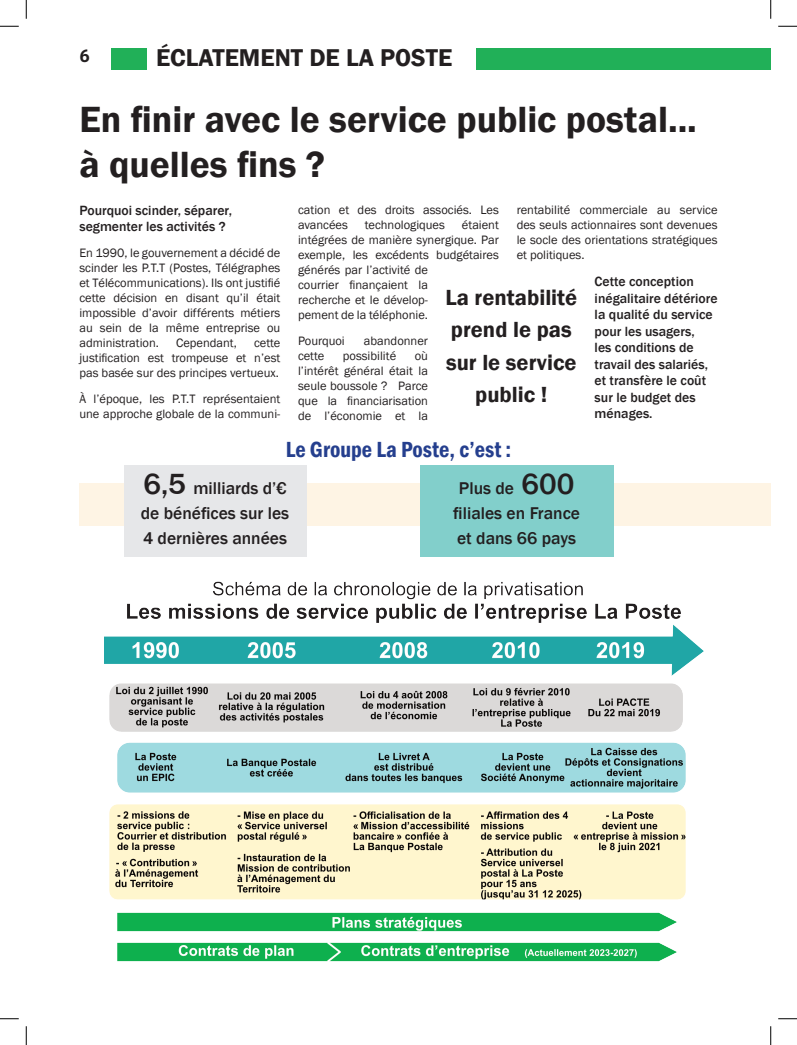
<style>
.page{position:relative;width:797px;height:1045px;background:#fff}
.page>*{position:absolute;margin:0;border:0;box-sizing:border-box;transform-origin:0 0}
._02-Titre_minuscule{font:600 37.5px/45px "Franklin Gothic";color:#231f20}
._01-TITRE_CHAPITRE{font:600 25px "Franklin Gothic";color:#231f20}
._01-TITRE_CHAPITRE-2{font:600 22.5px/32.5px "Franklin Gothic";color:#231f20;text-align:center}
._04-chapeau{font:600 condensed 22.5px "Franklin Gothic";color:#253f8e}
._03-Titre_sous_article{font:500 17.5px/25px "Franklin Gothic";color:#231f20}
.t1{font:700 17.5px "Aller";color:#231f20}
._02-Titre_minuscule-2{font:500 13.75px/16.5px "Franklin Gothic";color:#231f20}
._02-Titre_minuscule-3{font:12.5px/15px "Franklin Gothic";color:#231f20;text-align:justify}
.s1{font-size:30px}
</style>
<div class="page">
<img style="left:104px;top:581px;width:599px;height:381px">
<div style="left:79px;top:483px;width:691px;height:43px;background:#fef4e4"></div>
<div style="left:124px;top:466px;width:182px;height:91px;background:#e6e7e9"></div>
<div style="left:420px;top:466px;width:193px;height:91px;background:#82cfcb"></div>
<div style="left:111px;top:48px;width:36px;height:22px;background:#21b058"></div>
<div style="left:476px;top:48px;width:294px;height:22px;background:#21b058"></div>
<svg style="left:0;top:25px;width:19px;height:2px"></svg>
<svg style="left:778px;top:25px;width:19px;height:2px"></svg>
<svg style="left:0;top:1018px;width:19px;height:1px"></svg>
<svg style="left:778px;top:1018px;width:19px;height:1px"></svg>
<svg style="left:25px;top:0;width:2px;height:19px"></svg>
<svg style="left:25px;top:1026px;width:2px;height:19px"></svg>
<svg style="left:770px;top:0;width:1px;height:19px"></svg>
<svg style="left:770px;top:1026px;width:1px;height:19px"></svg>
<h3 class="t1" style="left:79px;top:45px;width:12px">6</h3>
<p class="_01-TITRE_CHAPITRE" style="left:156px;top:42px;width:298px">ÉCLATEMENT DE LA POSTE</p>
<p class="_02-Titre_minuscule" style="left:79px;top:98px;width:619px">En finir avec le service public postal... à quelles fins ?</p>
<p class="_02-Titre_minuscule-2" style="left:79px;top:202px;width:154px">Pourquoi scinder, séparer, segmenter les activités ?</p>
<p class="_02-Titre_minuscule-3" style="left:79px;top:246px;width:202px">En 1990, le gouvernement a décidé de scinder les P.T.T (Postes, Télégraphes et Télécommunications). Ils ont justifié cette décision en disant qu’il était impossible d’avoir différents métiers au sein de la même entreprise ou administration.</p>
<p class="_02-Titre_minuscule-3" style="left:176px;top:336px;width:62px">Cependant,</p>
<p class="_02-Titre_minuscule-3" style="left:79px;top:336px;width:202px;text-indent:175px">cette justification est trompeuse et n’est pas basée sur des principes vertueux.</p>
<p class="_02-Titre_minuscule-3" style="left:79px;top:391px;width:202px">À l’époque, les P.T.T représentaient une approche globale de la communi-</p>
<p class="_02-Titre_minuscule-3" style="left:298px;top:203px;width:202px">cation et des droits associés. Les avancées</p>
<p class="_02-Titre_minuscule-3" style="left:516px;top:203px;width:202px">rentabilité commerciale au service des seuls actionnaires sont devenues le socle des orientations stratégiques et politiques.</p>
<p class="_02-Titre_minuscule-2" style="left:594px;top:273px;width:124px">Cette conception inégalitaire détériore la qualité du service pour les usagers,<br>les conditions de travail des salariés, et transfère le coût sur le budget des ménages.</p>
<p class="_02-Titre_minuscule-3" style="left:298px;top:218px;width:202px;text-align:left;text-indent:164px">étaient intégrées de manière synergique. Par exemple, les excédents budgétaires générés par l’activité de<br>courrier finançaient la<br>recherche et le dévelop-<br>pement de la téléphonie.</p>
<p class="_02-Titre_minuscule-3" style="left:298px;top:333px;width:48px">Pourquoi</p>
<p class="_02-Titre_minuscule-3" style="left:364px;top:333px;width:66px">abandonner</p>
<p class="_02-Titre_minuscule-3" style="left:298px;top:348px;width:28px">cette</p>
<p class="_02-Titre_minuscule-3" style="left:343px;top:348px;width:55px">possibilité</p>
<p class="_02-Titre_minuscule-3" style="left:365px;top:218px;width:82px">technologiques</p>
<p class="_01-TITRE_CHAPITRE-2" style="left:445px;top:281px;width:133px">La rentabilité prend le pas sur le service public !</p>
<p class="_02-Titre_minuscule-3" style="left:298px;top:348px;width:131px;text-indent:117px">où l’intérêt général était la seule boussole ? Parce que la financiarisation de l’économie et la</p>
<p class="_04-chapeau" style="left:286px;top:434px;width:227px">Le Groupe La Poste, c’est :</p>
<p class="_03-Titre_sous_article" style="left:143px;top:476px;width:145px"><span class="s1">6,5</span> milliards d’€</p>
<p class="_03-Titre_sous_article" style="left:141px;top:501px;width:150px">de bénéfices sur les<br>4 dernières années</p>
<p class="_03-Titre_sous_article" style="left:453px;top:476px;width:128px;text-align:center">Plus de <span class="s1">600 </span>filiales en France et dans 66 pays</p>
</div>
